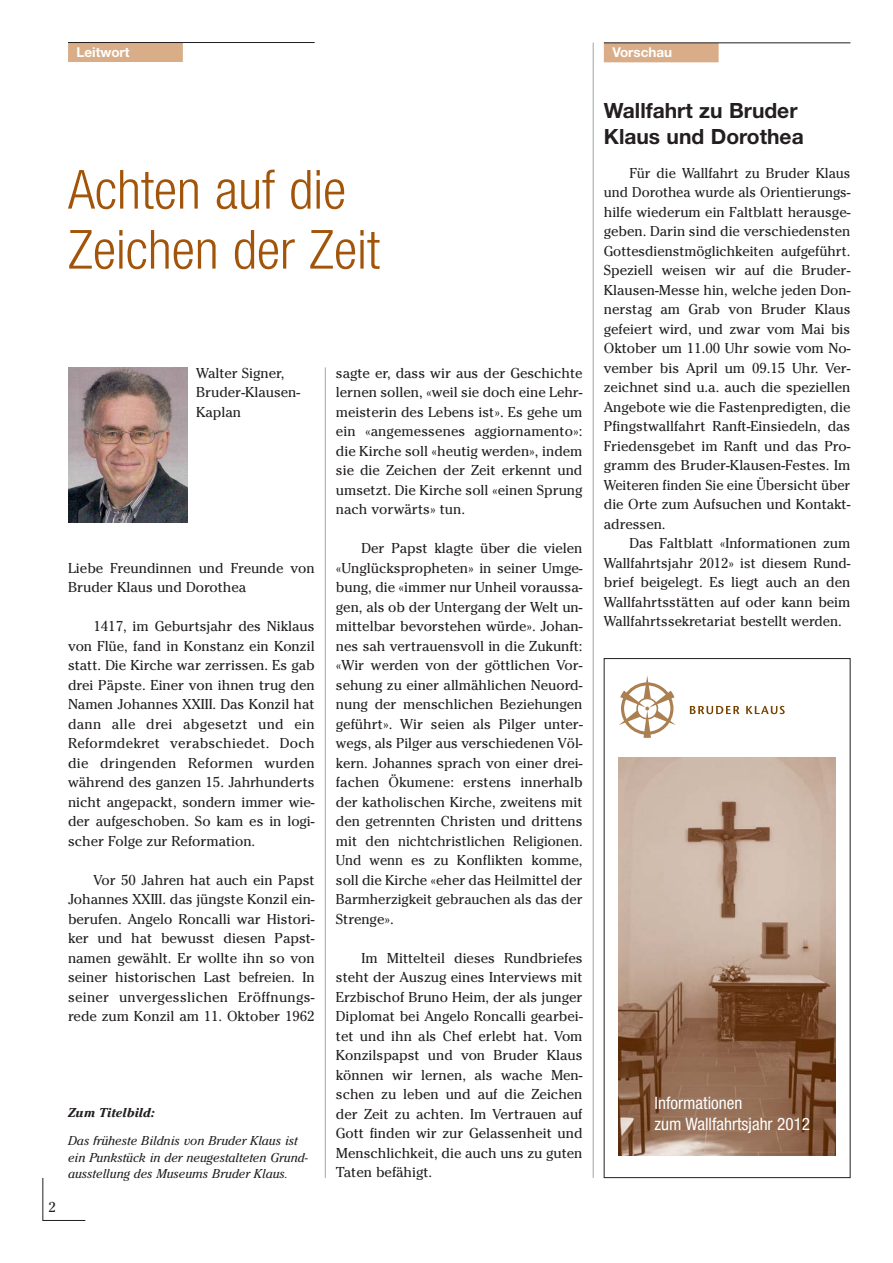
<style>
.page{position:relative;width:893px;height:1263px;background:#fff}
.page>*{position:absolute;margin:0;border:0;box-sizing:border-box;transform-origin:0 0}
.t1{font:300 condensed 54px/60px "Helvetica Neue";color:#a2550a}
.t2{font:700 21px/25.5px "Helvetica Neue";color:#231f20}
.t3{font:condensed 17.1px/20.5px "Helvetica Neue";color:#fff}
.t4{font:14.25px/19.5px "Cheltenham";color:#231f20;text-align:justify}
.t5{font:700 13.5px "Helvetica Neue";color:#fff}
.t6{font:italic 12.75px/16.5px "Cheltenham";color:#231f20}
.t7{font:italic 700 12.75px "Cheltenham";color:#231f20}
</style>
<div class="page">
<svg style="left:42px;top:1178px;width:44px;height:43px"></svg>
<div style="left:68px;top:43px;width:115px;height:19px;background:#d8ad87"></div>
<hr style="left:68px;top:42px;width:247px;height:1px;background:#231f20">
<hr style="left:325px;top:367px;width:1px;height:811px;background:#a7a9ac">
<img style="left:68px;top:367px;width:119px;height:156px">
<hr style="left:593px;top:43px;width:1px;height:1135px;background:#a7a9ac">
<div style="left:604px;top:43px;width:115px;height:19px;background:#d8ad87"></div>
<hr style="left:604px;top:43px;width:246px;height:1px;background:#231f20">
<div style="left:604px;top:658px;width:246px;height:520px;border:1px solid #231f20"></div>
<img style="left:619px;top:758px;width:216px;height:397px">
<svg style="left:619px;top:676px;width:57px;height:62px"></svg>
<svg style="left:690px;top:706px;width:49px;height:8px"></svg>
<svg style="left:746px;top:706px;width:39px;height:8px"></svg>
<p class="t5" style="left:77px;top:47px;width:55px">Leitwort</p>
<h1 class="t1" style="left:68px;top:164px;width:313px">Achten auf die<br>Zeichen der Zeit</h1>
<p class="t4" style="left:196px;top:364px;width:106px;text-align:left">Walter Signer,<br>Bruder-Klausen-<br>Kaplan</p>
<p class="t4" style="left:68px;top:559px;width:248px">Liebe Freundinnen und Freunde von<br>Bruder Klaus und Dorothea</p>
<p class="t4" style="left:68px;top:618px;width:248px;text-indent:26px">1417, im Geburtsjahr des Niklaus von Flüe, fand in Konstanz ein Konzil statt. Die Kirche war zerrissen. Es gab drei Päpste. Einer von ihnen trug den Namen Johannes XXIII. Das Konzil hat dann alle drei abgesetzt und ein Reformdekret verabschiedet. Doch die dringenden Reformen wurden während des ganzen 15. Jahrhunderts nicht angepackt, sondern immer wie&shy;der aufgeschoben. So kam es in logi&shy;scher Folge zur Reformation.</p>
<p class="t4" style="left:68px;top:871px;width:248px;text-indent:26px">Vor 50 Jahren hat auch ein Papst Johannes XXIII. das jüngste Konzil ein&shy;berufen. Angelo Roncalli war Histori&shy;ker und hat bewusst diesen Papst&shy;namen gewählt. Er wollte ihn so von seiner historischen Last befreien. In seiner unvergesslichen Eröffnungs&shy;rede zum Konzil am 11. Oktober 1962</p>
<p class="t4" style="left:49px;top:1199px;width:9px">2</p>
<p class="t7" style="left:68px;top:1108px;width:88px">Zum Titelbild:</p>
<p class="t6" style="left:68px;top:1133px;width:241px">Das früheste Bildnis von Bruder Klaus ist ein Punkstück in der neugestalteten Grund&shy;ausstellung des Museums Bruder Klaus.</p>
<p class="t4" style="left:336px;top:364px;width:248px">sagte er, dass wir aus der Geschichte lernen sollen, «weil sie doch eine Lehr&shy;meisterin des Lebens ist». Es gehe um ein «angemessenes aggiornamento»: die Kirche soll «heutig werden», indem sie die Zeichen der Zeit erkennt und umsetzt. Die Kirche soll «einen Sprung nach vorwärts» tun.</p>
<p class="t4" style="left:336px;top:540px;width:248px;text-indent:26px">Der Papst klagte über die vielen «Unglückspropheten» in seiner Umge&shy;bung, die «immer nur Unheil voraussa&shy;gen, als ob der Untergang der Welt un&shy;mittelbar bevorstehen würde». Johan&shy;nes sah vertrauensvoll in die Zukunft: «Wir werden von der göttlichen Vor&shy;sehung zu einer allmählichen Neuord&shy;nung der menschlichen Beziehungen geführt». Wir seien als Pilger unter&shy;wegs, als Pilger aus verschiedenen Völ&shy;kern. Johannes sprach von einer drei&shy;fachen Ökumene: erstens innerhalb der katholischen Kirche, zweitens mit den getrennten Christen und drittens mit den nichtchristlichen Religionen.<br>Und wenn es zu Konflikten komme, soll die Kirche «eher das Heilmittel der Barmherzigkeit gebrauchen als das der Strenge».</p>
<p class="t4" style="left:336px;top:949px;width:248px;text-indent:26px">Im Mittelteil dieses Rundbriefes steht der Auszug eines Interviews mit Erzbischof Bruno Heim, der als junger Diplomat bei Angelo Roncalli gearbei&shy;tet und ihn als Chef erlebt hat. Vom Konzilspapst und von Bruder Klaus können wir lernen, als wache Men&shy;schen zu leben und auf die Zeichen der Zeit zu achten. Im Vertrauen auf Gott finden wir zur Gelassenheit und Menschlichkeit, die auch uns zu guten Taten befähigt.</p>
<p class="t5" style="left:612px;top:48px;width:61px">Vorschau</p>
<h2 class="t2" style="left:604px;top:100px;width:201px">Wallfahrt zu Bruder<br>Klaus und Dorothea</h2>
<p class="t4" style="left:604px;top:164px;width:248px;text-indent:26px">Für die Wallfahrt zu Bruder Klaus und Dorothea wurde als Orientierungs&shy;hilfe wiederum ein Faltblatt herausge&shy;geben. Darin sind die verschiedensten Gottesdienstmöglichkeiten aufgeführt.<br>Speziell weisen wir auf die Bruder-Klausen-Messe hin, welche jeden Don&shy;nerstag am Grab von Bruder Klaus gefeiert wird, und zwar vom Mai bis Oktober um 11.00 Uhr sowie vom No&shy;vember bis April um 09.15 Uhr. Ver&shy;zeichnet sind u.a. auch die speziellen Angebote wie die Fastenpredigten, die Pfingstwallfahrt Ranft-Einsiedeln, das Friedensgebet im Ranft und das Pro&shy;gramm des Bruder-Klausen-Festes. Im Weiteren finden Sie eine Übersicht über die Orte zum Aufsuchen und Kontakt&shy;adressen.</p>
<p class="t4" style="left:604px;top:535px;width:248px;text-indent:26px">Das Faltblatt «Informationen zum Wallfahrtsjahr 2012» ist diesem Rund&shy;brief beigelegt. Es liegt auch an den Wallfahrtsstätten auf oder kann beim Wallfahrtssekretariat bestellt werden.</p>
<p class="t3" style="left:655px;top:1094px;width:157px">Informationen<br>zum Wallfahrtsjahr 2012</p>
</div>
